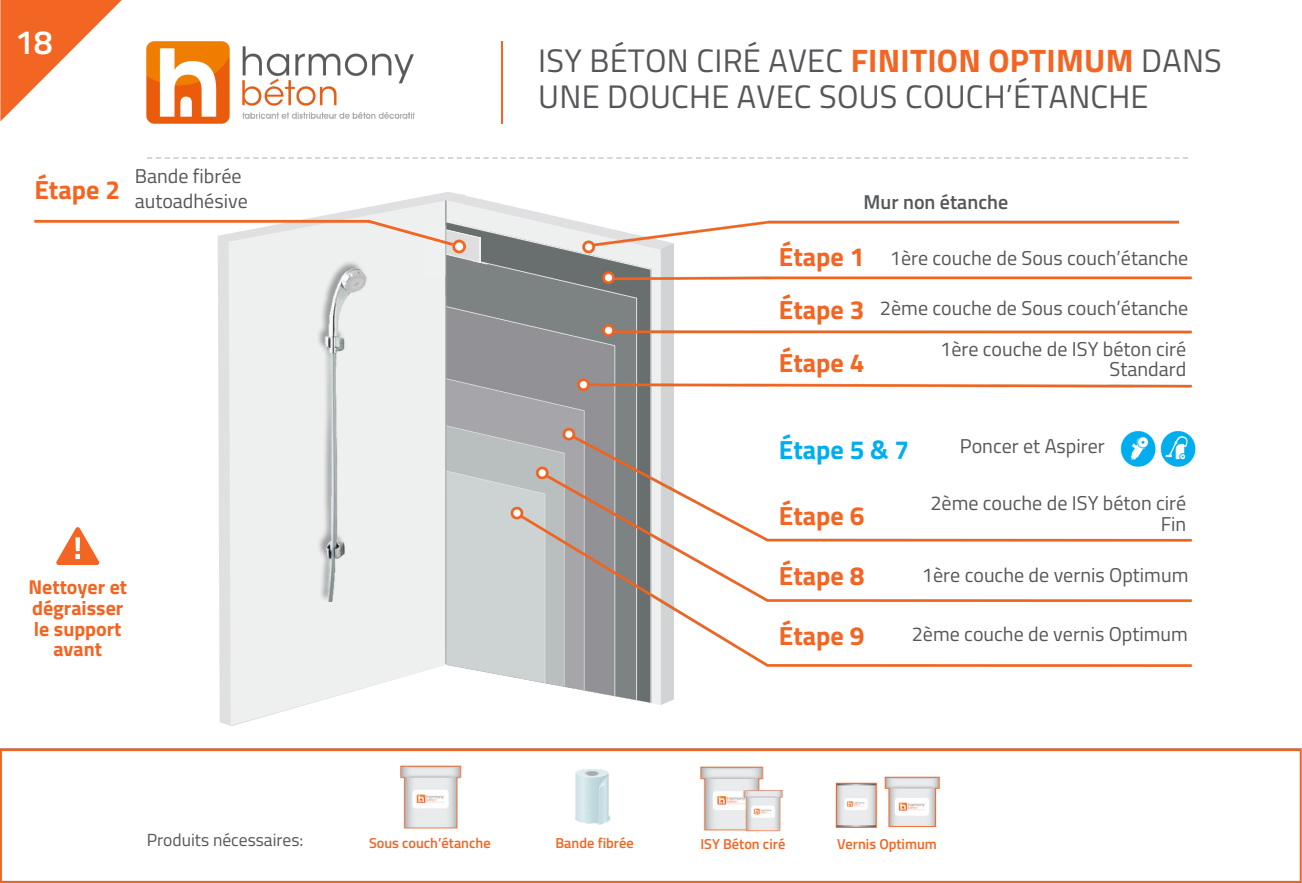
<style>
.page{position:relative;width:1302px;height:883px;background:#fff}
.page>*{position:absolute;margin:0;border:0;box-sizing:border-box;transform-origin:0 0}
.t1{font:600 33.75px "Titillium Web";color:#fff}
.t2{font:32.5px/35.6px "Titillium Web";letter-spacing:.005em;color:#545659}
.t3{font:700 26.25px/53px "Titillium Web";color:#f26522;text-align:justify}
.t4{font:700 26.25px "Titillium Web";color:#00aeef}
.t5{font:20px/20.6px "Titillium Web";color:#545659;text-align:right}
.t6{font:700 20px/20.6px "Titillium Web";color:#f26522;text-align:center}
.t7{font:600 20px "Titillium Web";color:#545659}
.t8{font:17.5px "Titillium Web";color:#545659}
.t9{font:600 14.38px "Titillium Web";color:#f26522}
.s1{font-weight:700;color:#f26522}
</style>
<div class="page">
<svg style="left:218px;top:192px;width:246px;height:534px;fill:#e0e0e2"></svg>
<svg style="left:229px;top:200px;width:218px;height:525px;background:#eff0f0"></svg>
<img style="left:277px;top:227px;width:107px;height:374px">
<svg style="left:0;top:0;width:122px;height:121px"></svg>
<svg style="left:56px;top:527px;width:43px;height:37px"></svg>
<img style="left:146px;top:41px;width:84px;height:83px">
<img style="left:242px;top:46px;width:173px;height:73px">
<hr style="left:501px;top:41px;width:2px;height:83px;background:#f26522">
<svg style="left:156px;top:157px;width:704px;height:2px"></svg>
<img style="left:439px;top:195px;width:753px;height:514px">
<div style="left:1110px;top:426px;width:88px;height:53px;background:#fff"></div>
<img style="left:1120px;top:431px;width:76px;height:36px">
<div style="left:422px;top:226px;width:23px;height:50px;background:#eff0f0"></div>
<hr style="left:445px;top:201px;width:1px;height:462px;background:#a7a9ac">
<hr style="left:34px;top:220px;width:335px;height:3px;background:#f26522">
<svg style="left:364px;top:217px;width:124px;height:53px"></svg>
<img style="left:0;top:748px;width:1301px;height:134px">
<img style="left:400px;top:765px;width:62px;height:63px">
<div style="left:555px;top:758px;width:76px;height:71px;background:#fff"></div>
<img style="left:576px;top:769px;width:34px;height:55px">
<svg style="left:585px;top:770px;width:14px;height:6px"></svg>
<svg style="left:586px;top:771px;width:12px;height:4px"></svg>
<div style="left:816px;top:767px;width:307px;height:71px;background:#fff"></div>
<img style="left:835px;top:776px;width:105px;height:52px">
<div style="left:680px;top:756px;width:126px;height:75px;background:#fff"></div>
<img style="left:700px;top:766px;width:63px;height:64px">
<img style="left:743px;top:789px;width:40px;height:41px">
<p class="t1" style="left:15px;top:16px;width:39px">18</p>
<h4 class="t3" style="left:34px;top:162px;width:87px">Étape 2</h4>
<h4 class="t5" style="left:135px;top:163px;width:115px;line-height:25.2px;text-align:left">Bande fibrée autoadhésive</h4>
<h2 class="t6" style="left:28px;top:576px;width:100px">Nettoyer et dégraisser le support avant</h2>
<p class="t2" style="left:538px;top:42px;width:685px">ISY BÉTON CIRÉ AVEC <span class="s1">FINITION OPTIMUM</span> DANS<br>UNE DOUCHE AVEC SOUS COUCH’ÉTANCHE</p>
<p class="t7" style="left:863px;top:186px;width:146px">Mur non étanche</p>
<h2 class="t3" style="left:778px;top:229px;width:87px">Étape 1<br>Étape 3<br>Étape 4</h2>
<h4 class="t5" style="left:889px;top:247px;width:300px">1ère couche de Sous couch’étanche</h4>
<h4 class="t5" style="left:879px;top:297px;width:310px">2ème couche de Sous couch’étanche</h4>
<h4 class="t5" style="left:940px;top:338px;width:247px">1ère couche de ISY béton ciré<br>Standard</h4>
<h4 class="t4" style="left:778px;top:429px;width:132px">Étape 5 &amp; 7</h4>
<h4 class="t3" style="left:778px;top:488px;width:87px">Étape 6</h4>
<h4 class="t3" style="left:778px;top:548px;width:87px">Étape 8</h4>
<h4 class="t3" style="left:778px;top:608px;width:87px">Étape 9</h4>
<p class="t5" style="left:959px;top:435px;width:146px">Poncer et Aspirer</p>
<h4 class="t5" style="left:930px;top:492px;width:257px">2ème couche de ISY béton ciré<br>Fin</h4>
<h3 class="t5" style="left:921px;top:564px;width:268px">1ère couche de vernis Optimum</h3>
<p class="t5" style="left:911px;top:623px;width:278px">2ème couche de vernis Optimum</p>
<h4 class="t8" style="left:147px;top:825px;width:158px">Produits nécessaires:</h4>
<p class="t9" style="left:369px;top:831px;width:123px">Sous couch’étanche</p>
<h5 class="t9" style="left:555px;top:831px;width:80px">Bande fibrée</h5>
<p class="t9" style="left:700px;top:832px;width:86px">ISY Béton ciré</p>
<p class="t9" style="left:837px;top:832px;width:101px">Vernis Optimum</p>
</div>
